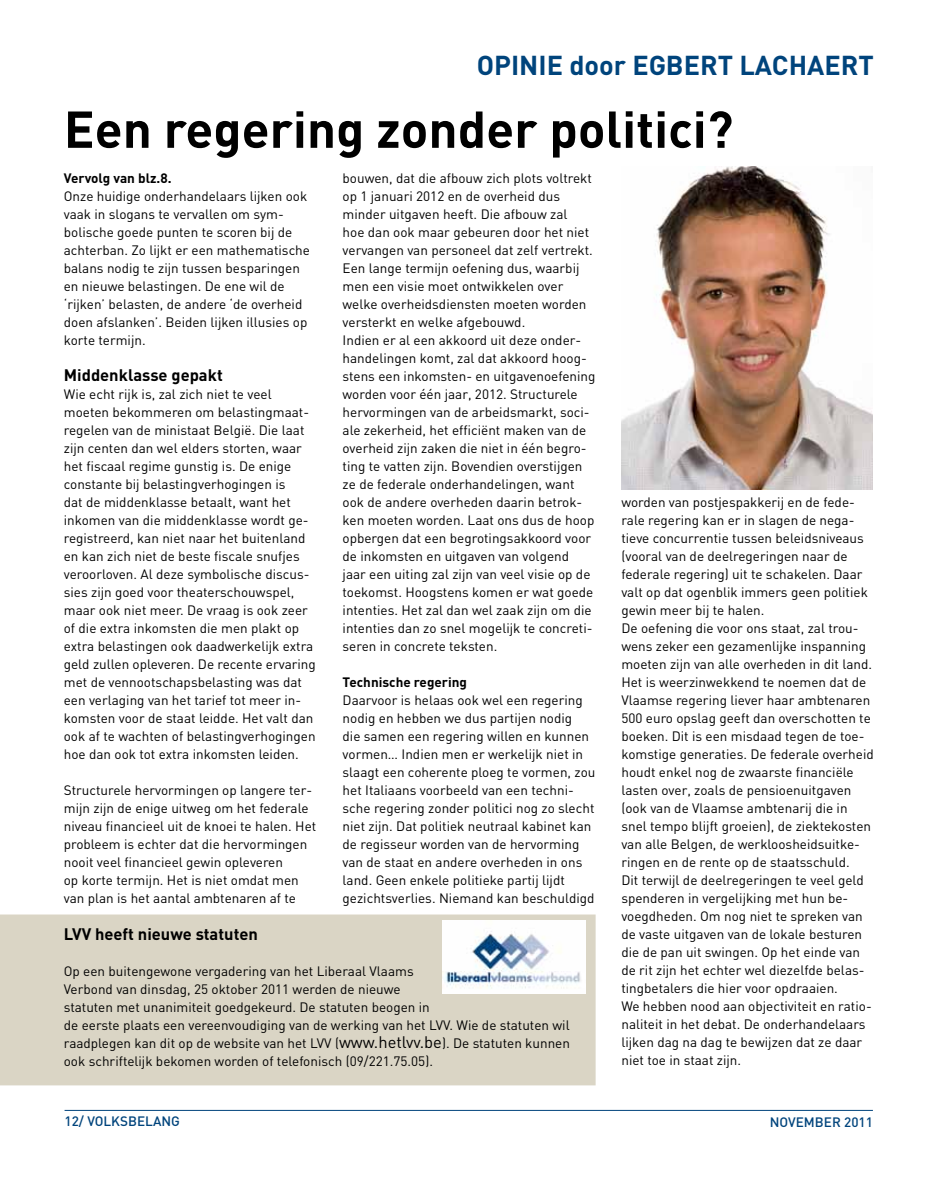
<style>
.page{position:relative;width:936px;height:1191px;background:#fff}
.page>*{position:absolute;margin:0;border:0;box-sizing:border-box;transform-origin:0 0}
.t1{font:700 51px "DIN";color:#000}
.t2{font:700 27px "DIN";color:#00447c}
.t3{font:700 16.5px "DIN";color:#000}
.t4{font:13.5px/18px "DIN";color:#000}
.t5{font:700 13.5px "DIN";color:#000}
.t6{font:500 13.5px "DIN";color:#00447c}
.s1{font-size:16.5px}
</style>
<div class="page">
<hr style="left:65px;top:1110px;width:807px;height:1px;background:#00447c">
<img style="left:621px;top:166px;width:251px;height:323px">
<div style="left:0;top:914px;width:595px;height:171px;background:#dad5c5"></div>
<img style="left:442px;top:921px;width:143px;height:72px">
<h2 class="t2" style="left:476px;top:47px;width:281px">opin ie door egbert lacha</h2>
<h2 class="t2" style="left:824px;top:47px;width:45px">ert</h2>
<h1 class="t1" style="left:64px;top:95px;width:671px">Een regering zonder politici?</h1>
<p class="t5" style="left:64px;top:169px;width:109px">Vervolg van blz.8.</p>
<p class="t4" style="left:64px;top:188px;width:248px">Onze huidige onderhandelaars lijken ook vaak in slogans te vervallen om sym&shy;bolische goede punten te scoren bij de achterban. Zo lijkt er een mathematische balans nodig te zijn tussen besparingen en nieuwe belastingen. De ene wil de ‘rijken’ belasten, de andere ‘de overheid doen afslanken’. Beiden lijken illusies op korte termijn.</p>
<p class="t3" style="left:64px;top:364px;width:160px">Middenklasse gepakt</p>
<p class="t4" style="left:64px;top:386px;width:253px">Wie echt rijk is, zal zich niet te veel moeten bekommeren om belastingmaat&shy;regelen van de ministaat België. Die laat zijn centen dan wel elders storten, waar het fiscaal regime gunstig is. De enige constante bij belastingverhogingen is<br>dat de middenklasse betaalt, want het inkomen van die middenklasse wordt ge&shy;registreerd, kan niet naar het buitenland en kan zich niet de beste fiscale snufjes veroorloven. Al deze symbolische discus&shy;sies zijn goed voor theaterschouwspel, maar ook niet meer. De vraag is ook zeer of die extra inkomsten die men plakt op extra belastingen ook daadwerkelijk extra geld zullen opleveren. De recente ervaring met de vennootschapsbelasting was dat een verlaging van het tarief tot meer in&shy;komsten voor de staat leidde. Het valt dan ook af te wachten of belastingverhogingen hoe dan ook tot extra inkomsten leiden.</p>
<p class="t4" style="left:64px;top:782px;width:254px">Structurele hervormingen op langere ter&shy;mijn zijn de enige uitweg om het federale niveau financieel uit de knoei te halen. Het probleem is echter dat die hervormingen nooit veel financieel gewin opleveren<br>op korte termijn. Het is niet omdat men van plan is het aantal ambtenaren af te</p>
<p class="t4" style="left:342px;top:169px;width:254px">bouwen, dat die afbouw zich plots voltrekt op 1 januari 2012 en de overheid dus minder uitgaven heeft. Die afbouw zal<br>hoe dan ook maar gebeuren door het niet vervangen van personeel dat zelf vertrekt.<br>Een lange termijn oefening dus, waarbij men een visie moet ontwikkelen over welke overheidsdiensten moeten worden versterkt en welke afgebouwd.<br>Indien er al een akkoord uit deze onder&shy;handelingen komt, zal dat akkoord hoog&shy;stens een inkomsten- en uitgavenoefening worden voor één jaar, 2012. Structurele hervormingen van de arbeidsmarkt, soci&shy;ale zekerheid, het efficiënt maken van de overheid zijn zaken die niet in één begro&shy;ting te vatten zijn. Bovendien overstijgen ze de federale onderhandelingen, want ook de andere overheden daarin betrok&shy;ken moeten worden. Laat ons dus de hoop opbergen dat een begrotingsakkoord voor de inkomsten en uitgaven van volgend jaar een uiting zal zijn van veel visie op de toekomst. Hoogstens komen er wat goede intenties. Het zal dan wel zaak zijn om die intenties dan zo snel mogelijk te concreti&shy;seren in concrete teksten.</p>
<p class="t5" style="left:342px;top:673px;width:126px">Technische regering</p>
<p class="t4" style="left:342px;top:691px;width:254px">Daarvoor is helaas ook wel een regering nodig en hebben we dus partijen nodig<br>die samen een regering willen en kunnen vormen… Indien men er werkelijk niet in slaagt een coherente ploeg te vormen, zou het Italiaans voorbeeld van een techni&shy;sche regering zonder politici nog zo slecht niet zijn. Dat politiek neutraal kabinet kan de regisseur worden van de hervorming van de staat en andere overheden in ons land. Geen enkele politieke partij lijdt gezichtsverlies. Niemand kan beschuldigd</p>
<p class="t3" style="left:64px;top:922px;width:196px">LVV heeft nieuwe statuten</p>
<p class="t4" style="left:64px;top:962px;width:507px">Op een buitengewone vergadering van het Liberaal Vlaams<br>Verbond van dinsdag, 25 oktober 2011 werden de nieuwe<br>statuten met unanimiteit goedgekeurd. De statuten beogen in<br>de eerste plaats een vereenvoudiging van de werking van het LVV. Wie de statuten wil raadplegen kan dit op de website van het LVV (<span class="s1">www.hetlvv.be</span>). De statuten kunnen ook schriftelijk bekomen worden of telefonisch (09/221.75.05).</p>
<p class="t4" style="left:621px;top:493px;width:254px">worden van postjespakkerij en de fede&shy;rale regering kan er in slagen de nega&shy;tieve concurrentie tussen beleidsniveaus (vooral van de deelregeringen naar de federale regering) uit te schakelen. Daar valt op dat ogenblik immers geen politiek gewin meer bij te halen.<br>De oefening die voor ons staat, zal trou&shy;wens zeker een gezamenlijke inspanning moeten zijn van alle overheden in dit land.<br>Het is weerzinwekkend te noemen dat de Vlaamse regering liever haar ambtenaren 500 euro opslag geeft dan overschotten te boeken. Dit is een misdaad tegen de toe&shy;komstige generaties. De federale overheid houdt enkel nog de zwaarste financiële lasten over, zoals de pensioenuitgaven (ook van de Vlaamse ambtenarij die in snel tempo blijft groeien), de ziektekosten van alle Belgen, de werkloosheidsuitke&shy;ringen en de rente op de staatsschuld.<br>Dit terwijl de deelregeringen te veel geld spenderen in vergelijking met hun be&shy;voegdheden. Om nog niet te spreken van de vaste uitgaven van de lokale besturen die de pan uit swingen. Op het einde van de rit zijn het echter wel diezelfde belas&shy;tingbetalers die hier voor opdraaien.<br>We hebben nood aan objectiviteit en ratio&shy;naliteit in het debat. De onderhandelaars lijken dag na dag te bewijzen dat ze daar niet toe in staat zijn.</p>
<p class="t6" style="left:65px;top:1112px;width:117px">12/ VOLKSBELANG</p>
<p class="t6" style="left:769px;top:1112px;width:10px">NOVE</p>
<p class="t6" style="left:803px;top:1112px;width:70px">MBER 2011</p>
</div>
